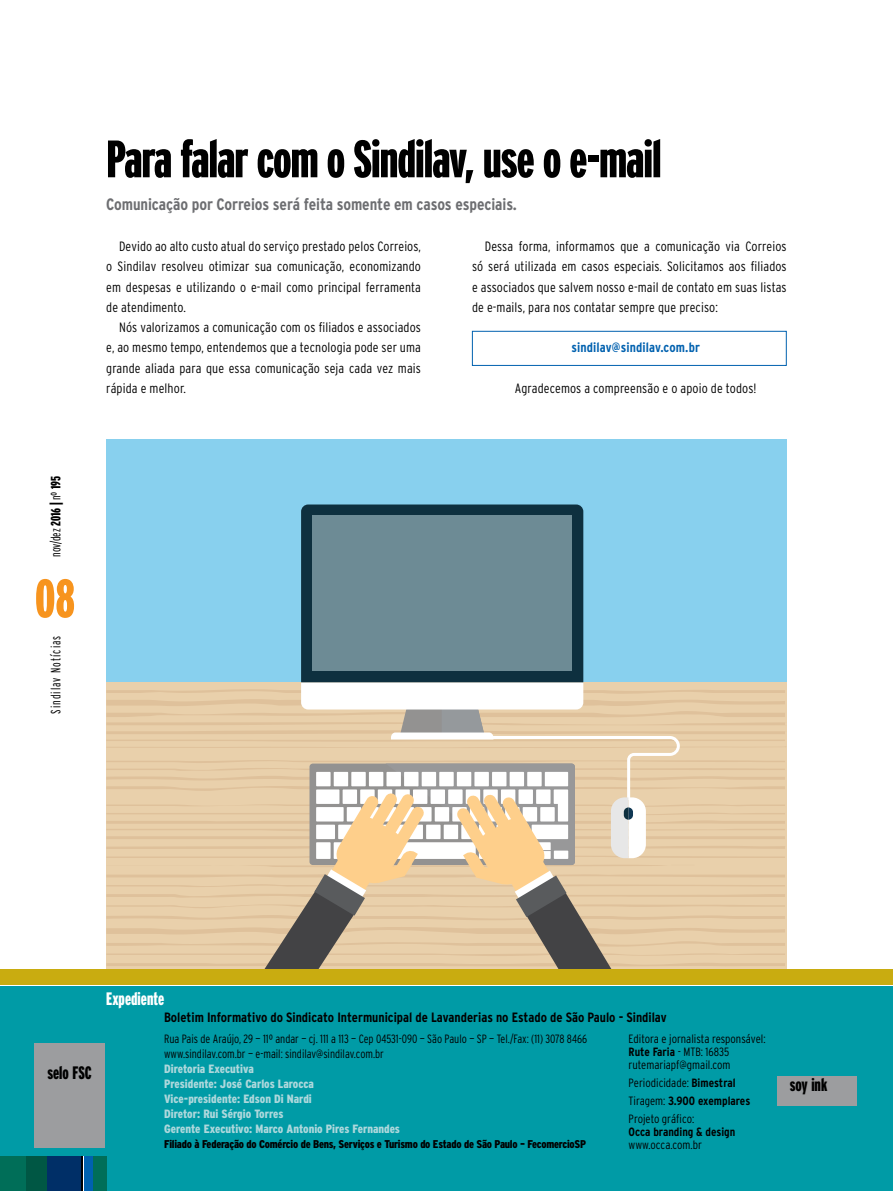
<style>
.page{position:relative;width:893px;height:1191px;background:#fff}
.page>*{position:absolute;margin:0;border:0;box-sizing:border-box;transform-origin:0 0}
.t1{font:900 extra-condensed 54px "Interstate";color:#f7941e}
.t2{font:900 extra-condensed 52.5px "Interstate";letter-spacing:-.02em;color:#000}
.t3{font:900 extra-condensed 18px "Interstate";color:#000}
.t4{font:900 extra-condensed 18px "Interstate";color:#fff}
.t5{font:700 condensed 16.5px "Interstate";letter-spacing:-.005em;color:#6d6e71}
.t6{font:300 condensed 13.5px/20.2px "Interstate";letter-spacing:.01em;color:#000;text-align:justify}
.t7{font:700 condensed 13.5px "Interstate";color:#000}
.t8{font:300 extra-condensed 13.5px "Interstate";letter-spacing:.075em;color:#000}
.t9{font:700 condensed 13.5px "Interstate";letter-spacing:.01em;color:#0061af}
.t10{font:300 condensed 12px/12.8px "Interstate";color:#000}
.t11{font:900 condensed 12px/15px "Interstate";color:#aed8dc}
.t12{font:300 condensed 12px/15px "Interstate";color:#000;scale:.95 1}
.t13{font:700 condensed 12px "Interstate";color:#000}
.t14{font:900 condensed 11.25px "Interstate";letter-spacing:-.02em;color:#000}
.s1{font-weight:900}
.s2{font-weight:700}
</style>
<div class="page">
<div style="left:106px;top:439px;width:681px;height:531px;background:#88d0ee"></div>
<svg style="left:301px;top:504px;width:282px;height:178px;fill:#0e303f"></svg>
<div style="left:313px;top:515px;width:259px;height:155px;background:#6d8b95"></div>
<svg style="left:106px;top:682px;width:681px;height:287px"></svg>
<div style="left:0;top:969px;width:893px;height:15px;background:#c9ac10"></div>
<div style="left:0;top:986px;width:893px;height:205px;background:#009ba6"></div>
<div style="left:0;top:1157px;width:106px;height:34px;background:#006e58"></div>
<div style="left:26px;top:1157px;width:21px;height:34px;background:#005744"></div>
<div style="left:47px;top:1157px;width:34px;height:34px;background:#002f67"></div>
<hr style="left:81px;top:1157px;width:2px;height:34px;background:#000">
<hr style="left:83px;top:1157px;width:2px;height:34px;background:#fff">
<div style="left:85px;top:1157px;width:8px;height:34px;background:#0061af"></div>
<div style="left:35px;top:1043px;width:70px;height:105px;background:#9c9d9f"></div>
<div style="left:777px;top:1076px;width:79px;height:29px;background:#9c9d9f"></div>
<div style="left:472px;top:331px;width:315px;height:35px;border:1px solid #0061af"></div>
<p class="t8" style="left:48px;top:557px;width:83px;rotate:-90deg">nov/dez <span class="s1">2016 |</span> nº <span class="s1">195</span></p>
<h1 class="t1" style="left:35px;top:568px;width:42px">08</h1>
<p class="t8" style="left:48px;top:713px;width:80px;rotate:-90deg">Sindilav Notícias</p>
<h2 class="t2" style="left:106px;top:130px;width:557px">Para falar com o Sindilav, use o e-mail</h2>
<p class="t5" style="left:106px;top:195px;width:412px">Comunicação por Correios será feita somente em casos especiais.</p>
<p class="t6" style="left:106px;top:236px;width:316px;text-indent:13px">Devido ao alto custo atual do serviço prestado pelos Correios, o Sindilav resolveu otimizar sua comunicação, economizando em despesas e utilizando o e-mail como principal ferramenta de atendimento.</p>
<p class="t6" style="left:106px;top:317px;width:316px;text-indent:13px">Nós valorizamos a comunicação com os filiados e associados e, ao mesmo tempo, entendemos que a tecnologia pode ser uma grande aliada para que essa comunicação seja cada vez mais rápida e melhor.</p>
<p class="t6" style="left:472px;top:236px;width:316px;text-indent:13px">Dessa forma, informamos que a comunicação via Correios só será utilizada em casos especiais. Solicitamos aos filiados e associados que salvem nosso e-mail de contato em suas listas de e-mails, para nos contatar sempre que preciso:</p>
<p class="t9" style="left:571px;top:340px;width:130px">sindilav@sindilav.com.br</p>
<p class="t6" style="left:515px;top:378px;width:243px">Agradecemos a compreensão e o apoio de todos!</p>
<h3 class="t3" style="left:47px;top:1062px;width:46px">selo FSC</h3>
<h3 class="t4" style="left:106px;top:988px;width:59px">Expediente</h3>
<p class="t7" style="left:164px;top:1009px;width:504px">Boletim Informativo do Sindicato Intermunicipal de Lavanderias no Estado de São Paulo - Sindilav</p>
<p class="t12" style="left:164px;top:1031px;width:447px">Rua Pais de Araújo, 29 — 11º andar — cj. 111 a 113 — Cep 04531-090 — São Paulo — SP — Tel./Fax: (11) 3078 8466 www.sindilav.com.br — e-mail: sindilav@sindilav.com.br</p>
<p class="t11" style="left:164px;top:1061px;width:237px">Diretoria Executiva<br>Presidente: José Carlos Larocca<br>Vice-presidente: Edson Di Nardi<br>Diretor: Rui Sérgio Torres<br>Gerente Executivo: Marco Antonio Pires Fernandes</p>
<p class="t14" style="left:164px;top:1138px;width:423px">Filiado à Federação do Comércio de Bens, Serviços e Turismo do Estado de São Paulo – FecomercioSP</p>
<p class="t10" style="left:629px;top:1032px;width:138px">Editora e jornalista responsável:<br><span class="s2">Rute Faria</span> - MTB: 16835 rutemariapf@gmail.com</p>
<p class="t10" style="left:629px;top:1073px;width:123px;line-height:18.1px">Periodicidade: <span class="s2">Bimestral<br></span>Tiragem: <span class="s2">3.900 exemplares<br></span>Projeto gráfico:</p>
<p class="t13" style="left:629px;top:1125px;width:108px">Occa branding &amp; design</p>
<p class="t10" style="left:629px;top:1137px;width:75px">www.occa.com.br</p>
<h3 class="t3" style="left:790px;top:1074px;width:39px">soy ink</h3>
</div>
